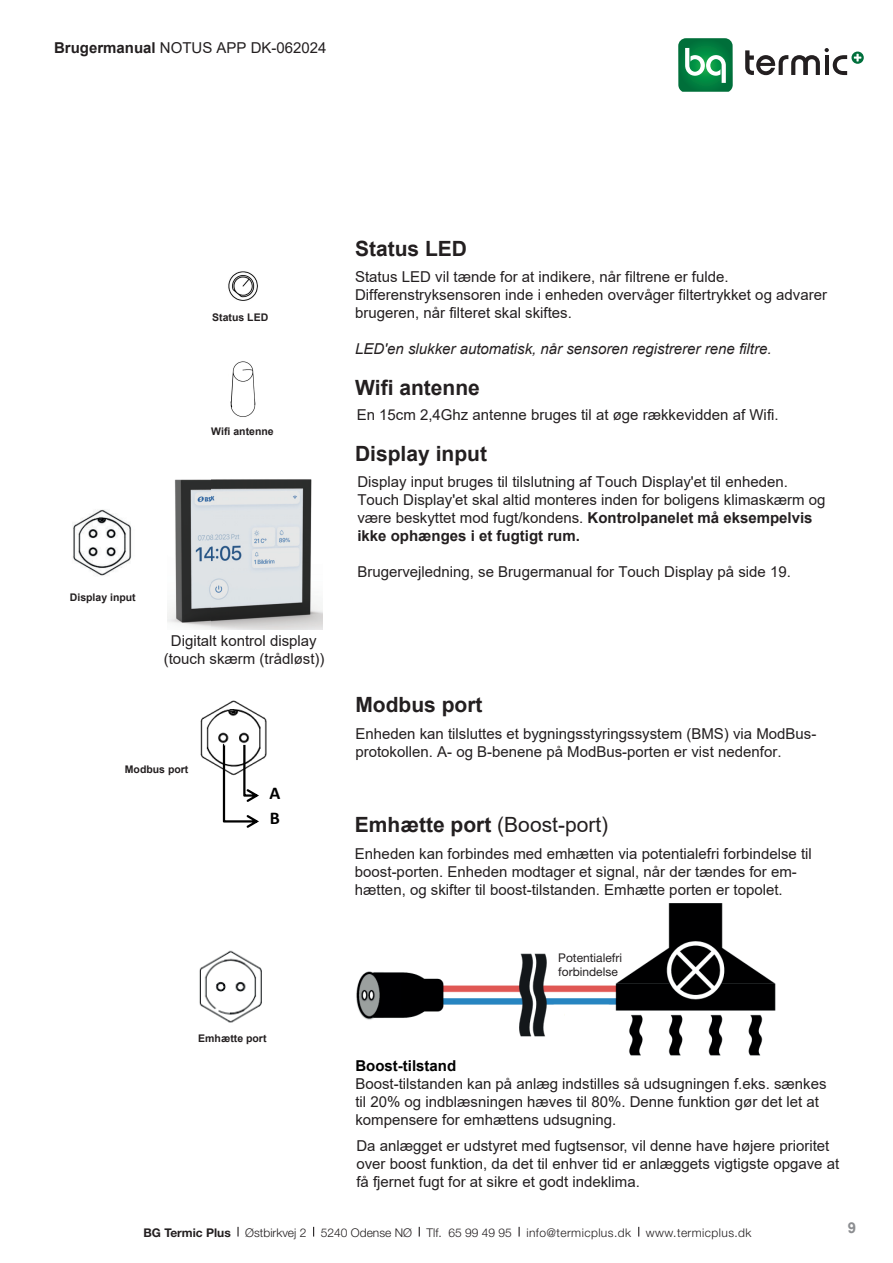
<style>
.page{position:relative;width:893px;height:1263px;background:#fff}
.page>*{position:absolute;margin:0;border:0;box-sizing:border-box;transform-origin:0 0}
.t1{font:700 21px "Arial";color:#231f20}
.t2{font:21px "Arial";color:#231f20}
.t3{font:700 18px/25.3px "Calibri";color:#000}
.t4{font:15px/18px "Arial";color:#231f20}
.t5{font:italic 15px "Arial";color:#231f20}
.t6{font:700 15px "Arial";color:#000}
.t7{font:700 15px "Arial";color:#8c8e91}
.t8{font:300 12px "Helvetica Neue LT Std";letter-spacing:.035em;color:#231f20}
.t9{font:12px/14.4px "Helvetica Neue LT Pro";color:#231f20}
.t10{font:700 10.5px "Arial";color:#231f20}
.s1{font-weight:700}
.s2{font-style:inherit}
</style>
<div class="page">
<svg style="left:237px;top:1227px;width:2px;height:9px"></svg>
<svg style="left:851px;top:52px;width:13px;height:12px"></svg>
<svg style="left:678px;top:38px;width:55px;height:54px;background:#359765"></svg>
<svg style="left:854px;top:54px;width:7px;height:7px"></svg>
<svg style="left:745px;top:48px;width:102px;height:27px"></svg>
<img style="left:228px;top:271px;width:30px;height:30px">
<img style="left:230px;top:361px;width:26px;height:56px">
<img style="left:72px;top:509px;width:60px;height:67px">
<img style="left:168px;top:479px;width:154px;height:150px">
<img style="left:200px;top:700px;width:67px;height:78px">
<svg style="left:223px;top:744px;width:36px;height:84px"></svg>
<img style="left:199px;top:950px;width:63px;height:73px">
<img style="left:356px;top:903px;width:420px;height:152px">
<div style="left:565px;top:1008px;width:36px;height:14px;background:#fff"></div>
<div style="left:556px;top:933px;width:62px;height:47px;background:#fff"></div>
<p class="t4" style="left:54px;top:39px;width:274px"><span class="s1">Brugermanual</span> NOTUS APP DK-062024</p>
<p class="t10" style="left:212px;top:310px;width:58px">Status LED</p>
<p class="t10" style="left:211px;top:423px;width:64px">Wifi antenne</p>
<p class="t10" style="left:70px;top:589px;width:67px">Display input</p>
<p class="t4" style="left:164px;top:631px;width:162px;text-align:center">Digitalt kontrol display (touch skærm (trådløst))</p>
<p class="t10" style="left:125px;top:762px;width:65px">Modbus port</p>
<p class="t3" style="left:269px;top:780px;width:12px">A<br>B</p>
<h1 class="t1" style="left:355px;top:234px;width:114px">Status LED</h1>
<p class="t4" style="left:355px;top:268px;width:473px">Status LED vil tænde for at indikere, når filtrene er fulde.<br>Differenstryksensoren inde i enheden overvåger filtertrykket og advarer brugeren, når filteret skal skiftes.</p>
<p class="t5" style="left:355px;top:339px;width:418px">LED'en slukker automatisk, når sensoren registrerer rene filtre.</p>
<h1 class="t1" style="left:355px;top:373px;width:126px">Wifi antenne</h1>
<p class="t4" style="left:357px;top:406px;width:423px">En 15cm 2,4Ghz antenne bruges til at øge rækkevidden af Wifi.</p>
<h1 class="t1" style="left:355px;top:439px;width:133px">Display input</h1>
<p class="t4" style="left:357px;top:472px;width:470px">Display input bruges til tilslutning af Touch Display'et til enheden.<br>Touch Display'et skal altid monteres inden for boligens klimaskærm og være beskyttet mod fugt/kondens. <span class="s1">Kontrolpanelet må eksempelvis ikke ophænges i et fugtigt rum.</span></p>
<p class="t4" style="left:357px;top:562px;width:435px">Brugervejledning, se Brugermanual for Touch Display på side <span class="s2">19</span>.</p>
<h1 class="t1" style="left:355px;top:690px;width:129px">Modbus port</h1>
<p class="t4" style="left:355px;top:724px;width:462px">Enheden kan tilsluttes et bygningsstyringssystem (BMS) via ModBus&shy;protokollen. A- og B-benene på ModBus-porten er vist nedenfor.</p>
<h1 class="t2" style="left:355px;top:811px;width:255px"><span class="s1">Emhætte port</span> (Boost-port)</h1>
<p class="t4" style="left:355px;top:844px;width:458px">Enheden kan forbindes med emhætten via potentialefri forbindelse til boost-porten. Enheden modtager et signal, når der tændes for em&shy;hætten, og skifter til boost-tilstanden. Emhætte porten er topolet.</p>
<p class="t9" style="left:558px;top:950px;width:65px">Potentialefri forbindelse</p>
<p class="t10" style="left:198px;top:1031px;width:70px">Emhætte port</p>
<p class="t6" style="left:355px;top:1055px;width:102px">Boost-tilstand</p>
<p class="t4" style="left:355px;top:1075px;width:473px">Boost-tilstanden kan på anlæg indstilles så udsugningen f.eks. sænkes til 20% og indblæsningen hæves til 80%. Denne funktion gør det let at kompensere for emhættens udsugning.</p>
<p class="t4" style="left:356px;top:1136px;width:484px">Da anlægget er udstyret med fugtsensor, vil denne have højere prioritet over boost funktion, da det til enhver tid er anlæggets vigtigste opgave at få fjernet fugt for at sikre et godt indeklima.</p>
<p class="t8" style="left:143px;top:1225px;width:610px"><span class="s1">BG Termic Plus</span> Østbirkvej 2 5240 Odense NØ Tlf. 65 99 49 95 info@termicplus.dk www.termicplus.dk</p>
<p class="t7" style="left:848px;top:1217px;width:10px">9</p>
</div>
